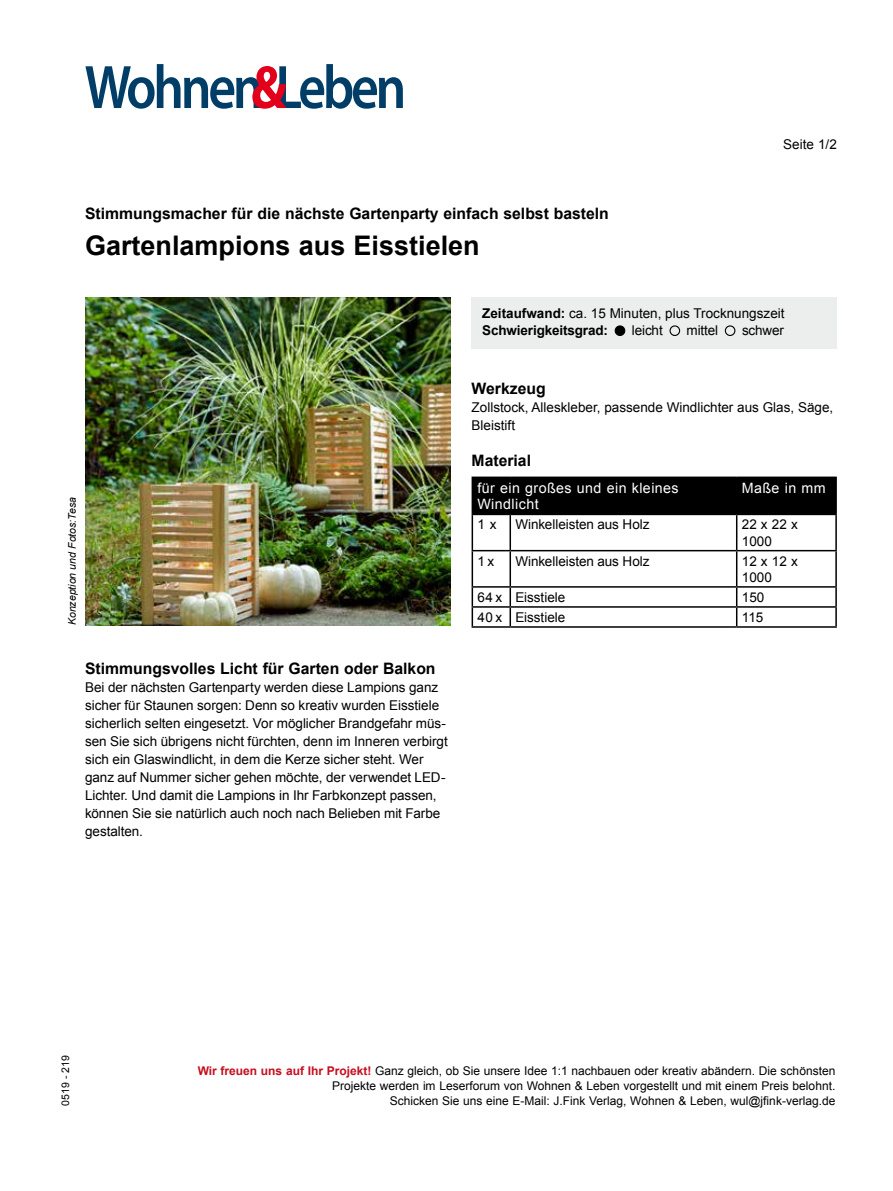
<style>
.page{position:relative;width:893px;height:1191px;background:#fff}
.page>*{position:absolute;margin:0;border:0;box-sizing:border-box;transform-origin:0 0}
.t1{font:700 27px "Arial";color:#000}
.t2{font:700 15.75px "Arial";color:#000}
.t3{font:14.25px/16.5px "Arial";letter-spacing:.03em;color:#fff}
.t4{font:13.5px/18px "Arial";letter-spacing:-.005em;color:#000}
.t5{font:700 13.5px/16.5px "Arial";letter-spacing:-.01em;color:#000}
.t6{font:12px/15px "Arial";color:#000;text-align:right}
.t7{font:italic 10.5px "Arial";color:#000}
.t8{font:10.5px "Arial";color:#000}
.s1{font-weight:400}
.s2{font-weight:700;color:#c50e1f}
</style>
<div class="page">
<img style="left:85px;top:298px;width:365px;height:327px">
<div style="left:473px;top:478px;width:362px;height:35px;background:#000"></div>
<hr style="left:472px;top:476px;width:38px;height:2px;background:#000">
<hr style="left:472px;top:478px;width:1px;height:35px;background:#000">
<hr style="left:510px;top:476px;width:227px;height:2px;background:#000">
<hr style="left:737px;top:476px;width:100px;height:2px;background:#000">
<hr style="left:736px;top:478px;width:1px;height:35px;background:#000">
<hr style="left:835px;top:478px;width:2px;height:35px;background:#000">
<hr style="left:472px;top:513px;width:38px;height:2px;background:#000">
<hr style="left:472px;top:515px;width:1px;height:35px;background:#000">
<hr style="left:510px;top:513px;width:227px;height:2px;background:#000">
<hr style="left:509px;top:515px;width:2px;height:35px;background:#000">
<hr style="left:737px;top:513px;width:100px;height:2px;background:#000">
<hr style="left:736px;top:515px;width:1px;height:35px;background:#000">
<hr style="left:835px;top:515px;width:2px;height:35px;background:#000">
<hr style="left:472px;top:551px;width:1px;height:35px;background:#000">
<hr style="left:509px;top:551px;width:2px;height:35px;background:#000">
<hr style="left:736px;top:551px;width:1px;height:35px;background:#000">
<hr style="left:835px;top:551px;width:2px;height:35px;background:#000">
<svg style="left:472px;top:587px;width:1px;height:39px"></svg>
<svg style="left:509px;top:587px;width:2px;height:39px"></svg>
<svg style="left:736px;top:587px;width:1px;height:39px"></svg>
<svg style="left:835px;top:587px;width:2px;height:39px"></svg>
<hr style="left:472px;top:550px;width:38px;height:1px;background:#000">
<hr style="left:510px;top:550px;width:227px;height:1px;background:#000">
<hr style="left:737px;top:550px;width:100px;height:1px;background:#000">
<hr style="left:472px;top:586px;width:38px;height:1px;background:#000">
<hr style="left:510px;top:586px;width:227px;height:1px;background:#000">
<hr style="left:737px;top:586px;width:100px;height:1px;background:#000">
<hr style="left:472px;top:606px;width:38px;height:1px;background:#000">
<hr style="left:510px;top:606px;width:227px;height:1px;background:#000">
<hr style="left:737px;top:606px;width:100px;height:1px;background:#000">
<hr style="left:472px;top:626px;width:38px;height:2px;background:#000">
<hr style="left:510px;top:626px;width:227px;height:2px;background:#000">
<hr style="left:737px;top:626px;width:100px;height:2px;background:#000">
<div style="left:472px;top:298px;width:365px;height:51px;background:#eceded"></div>
<div style="left:669px;top:325px;width:11px;height:11px;border:1px solid #000;border-radius:50%"></div>
<div style="left:615px;top:326px;width:10px;height:9px;background:#000;border-radius:50%"></div>
<div style="left:615px;top:325px;width:10px;height:11px;border:1px solid #000;border-radius:50%"></div>
<div style="left:725px;top:325px;width:10px;height:11px;border:1px solid #000;border-radius:50%"></div>
<svg style="left:85px;top:64px;width:318px;height:44px"></svg>
<p class="t2" style="left:85px;top:203px;width:525px">Stimmungsmacher für die nächste Gartenparty einfach selbst basteln</p>
<h1 class="t1" style="left:85px;top:227px;width:396px">Gartenlampions aus Eisstielen</h1>
<p class="t4" style="left:783px;top:135px;width:55px">Seite 1/2</p>
<p class="t7" style="left:65px;top:625px;width:130px;rotate:-90deg">Konzeption und Fotos:Tesa</p>
<p class="t2" style="left:85px;top:657px;width:352px">Stimmungsvolles Licht für Garten oder Balkon</p>
<p class="t4" style="left:85px;top:678px;width:364px">Bei der nächsten Gartenparty werden diese Lampions ganz sicher für Staunen sorgen: Denn so kreativ wurden Eisstiele sicherlich selten eingesetzt. Vor möglicher Brandgefahr müs&shy;sen Sie sich übrigens nicht fürchten, denn im Inneren verbirgt sich ein Glaswindlicht, in dem die Kerze sicher steht. Wer ganz auf Nummer sicher gehen möchte, der verwendet LED-Lichter. Und damit die Lampions in Ihr Farbkonzept passen, können Sie sie natürlich auch noch nach Belieben mit Farbe gestalten.</p>
<p class="t5" style="left:482px;top:306px;width:304px">Zeitaufwand: <span class="s1">ca. 15 Minuten, plus Trocknungszeit<br></span>Schwierigkeitsgrad:</p>
<p class="t4" style="left:632px;top:321px;width:32px">leicht</p>
<p class="t4" style="left:687px;top:321px;width:33px">mittel</p>
<p class="t4" style="left:742px;top:321px;width:44px">schwer</p>
<p class="t2" style="left:472px;top:378px;width:76px">Werkzeug</p>
<p class="t4" style="left:472px;top:399px;width:363px">Zollstock, Alleskleber, passende Windlichter aus Glas, Säge,<br>Bleistift</p>
<p class="t2" style="left:472px;top:450px;width:61px">Material</p>
<p class="t3" style="left:477px;top:480px;width:203px">für ein großes und ein kleines<br>Windlicht</p>
<p class="t3" style="left:742px;top:480px;width:85px">Maße in mm</p>
<p class="t4" style="left:477px;top:516px;width:21px">1 x</p>
<p class="t4" style="left:515px;top:516px;width:136px">Winkelleisten aus Holz</p>
<p class="t4" style="left:742px;top:516px;width:57px;line-height:16.2px">22 x 22 x<br>1000</p>
<p class="t4" style="left:477px;top:552px;width:18px">1x</p>
<p class="t4" style="left:515px;top:552px;width:136px">Winkelleisten aus Holz</p>
<p class="t4" style="left:742px;top:553px;width:57px;line-height:16.2px">12 x 12 x<br>1000</p>
<p class="t4" style="left:477px;top:588px;width:89px">64 x Eisstiele</p>
<p class="t4" style="left:742px;top:588px;width:24px">150</p>
<p class="t4" style="left:477px;top:608px;width:89px">40 x Eisstiele</p>
<p class="t4" style="left:742px;top:608px;width:23px">115</p>
<p class="t8" style="left:59px;top:1106px;width:52px;rotate:-90deg">0519 - 219</p>
<p class="t6" style="left:198px;top:1063px;width:639px"><span class="s2">Wir freuen uns auf Ihr Projekt!</span> Ganz gleich, ob Sie unsere Idee 1:1 nachbauen oder kreativ abändern. Die schönsten<br>Projekte werden im Leserforum von Wohnen &amp; Leben vorgestellt und mit einem Preis belohnt.<br>Schicken Sie uns eine E-Mail: J.Fink Verlag, Wohnen &amp; Leben, wul@jfink-verlag.de</p>
</div>
